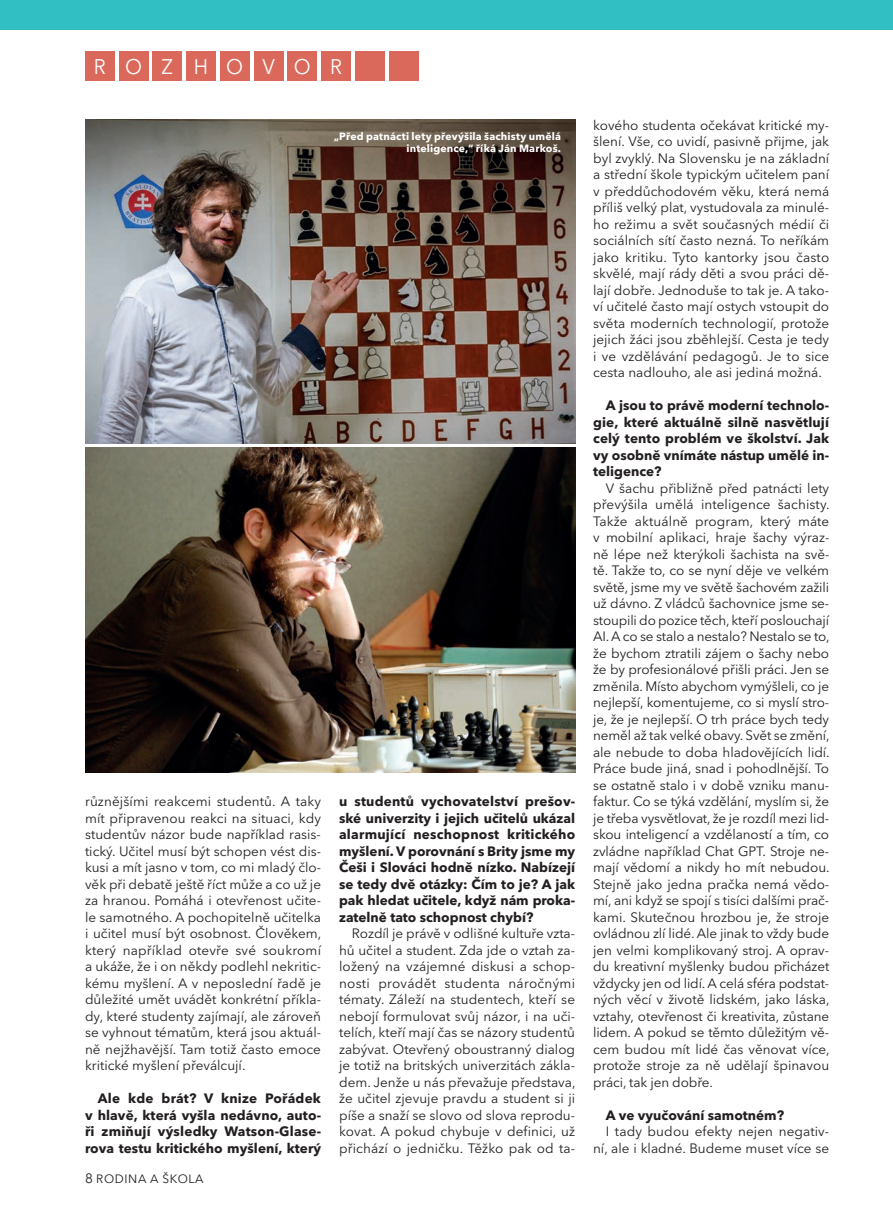
<style>
.page{position:relative;width:893px;height:1212px;background:#fff}
.page>*{position:absolute;margin:0;border:0;box-sizing:border-box;transform-origin:0 0}
.t1{font:21px "Avenir Next LT Pro";letter-spacing:.97em;color:#fff;scale:.95 1}
.t2{font:13.5px/16.5px "Avenir Next LT Pro";color:#231f20;text-align:justify}
.t3{font:700 13.5px/16.5px "Avenir Next LT Pro";color:#231f20;text-align:justify}
.t4{font:12px "Avenir Next LT Pro";letter-spacing:.05em;color:#231f20}
.t5{font:700 10.5px/12.6px "Avenir Next LT Pro";letter-spacing:.015em;color:#fff;text-align:right}
.s1{font-size:13.5px}
</style>
<div class="page">
<div style="left:0;top:0;width:893px;height:30px;background:#32bfc3"></div>
<div style="left:85px;top:51px;width:29px;height:30px;background:#da695b"></div>
<div style="left:220px;top:51px;width:29px;height:30px;background:#da695b"></div>
<div style="left:153px;top:51px;width:29px;height:30px;background:#da695b"></div>
<div style="left:288px;top:51px;width:29px;height:30px;background:#da695b"></div>
<div style="left:119px;top:51px;width:29px;height:30px;background:#da695b"></div>
<div style="left:254px;top:51px;width:29px;height:30px;background:#da695b"></div>
<div style="left:186px;top:51px;width:30px;height:30px;background:#da695b"></div>
<div style="left:322px;top:51px;width:29px;height:30px;background:#da695b"></div>
<div style="left:356px;top:51px;width:29px;height:30px;background:#da695b"></div>
<div style="left:390px;top:51px;width:29px;height:30px;background:#da695b"></div>
<img style="left:85px;top:119px;width:490px;height:325px">
<img style="left:85px;top:448px;width:490px;height:324px">
<h1 class="t1" style="left:94px;top:54px;width:263px">ROZHOVOR</h1>
<p class="t5" style="left:334px;top:130px;width:229px">„Před patnácti lety převýšila šachisty umělá inteligence,“ říká Ján Markoš.</p>
<p class="t2" style="left:85px;top:793px;width:238px">různějšími reakcemi studentů. A taky mít připravenou reakci na situaci, kdy studentův názor bude například rasis&shy;tický. Učitel musí být schopen vést dis&shy;kusi a mít jasno v tom, co mi mladý člo&shy;věk při debatě ještě říct může a co už je za hranou. Pomáhá i otevřenost učite&shy;le samotného. A pochopitelně učitelka i učitel musí být osobnost. Člověkem, který například otevře své soukromí a ukáže, že i on někdy podlehl nekritic&shy;kému myšlení. A v neposlední řadě je důležité umět uvádět konkrétní příkla&shy;dy, které studenty zajímají, ale zároveň se vyhnout tématům, která jsou aktuál&shy;ně nejžhavější. Tam totiž často emoce kritické myšlení převálcují.</p>
<p class="t3" style="left:85px;top:1090px;width:238px;text-indent:13px">Ale kde brát? V knize Pořádek v hlavě, která vyšla nedávno, auto&shy;ři zmiňují výsledky Watson-Glase&shy;rova testu kritického myšlení, který</p>
<p class="t4" style="left:85px;top:1171px;width:120px"><span class="s1">8</span> RODINA A ŠKOLA</p>
<p class="t3" style="left:339px;top:793px;width:238px">u studentů vychovatelství prešov&shy;ské univerzity i jejich učitelů ukázal alarmující neschopnost kritického myšlení. V porovnání s Brity jsme my Češi i Slováci hodně nízko. Nabízejí se tedy dvě otázky: Čím to je? A jak pak hledat učitele, když nám proka&shy;zatelně tato schopnost chybí?</p>
<p class="t2" style="left:339px;top:925px;width:238px;text-indent:13px">Rozdíl je právě v odlišné kultuře vzta&shy;hů učitel a student. Zda jde o vztah za&shy;ložený na vzájemné diskusi a schop&shy;nosti provádět studenta náročnými tématy. Záleží na studentech, kteří se nebojí formulovat svůj názor, i na uči&shy;telích, kteří mají čas se názory studentů zabývat. Otevřený oboustranný dialog je totiž na britských univerzitách zákla&shy;dem. Jenže u nás převažuje představa, že učitel zjevuje pravdu a student si ji píše a snaží se slovo od slova reprodu&shy;kovat. A pokud chybuje v definici, už přichází o jedničku. Těžko pak od ta-</p>
<p class="t2" style="left:593px;top:117px;width:238px">kového studenta očekávat kritické my&shy;šlení. Vše, co uvidí, pasivně přijme, jak byl zvyklý. Na Slovensku je na základní a střední škole typickým učitelem paní v předdůchodovém věku, která nemá příliš velký plat, vystudovala za minulé&shy;ho režimu a svět současných médií či sociálních sítí často nezná. To neříkám jako kritiku. Tyto kantorky jsou často skvělé, mají rády děti a svou práci dě&shy;lají dobře. Jednoduše to tak je. A tako&shy;ví učitelé často mají ostych vstoupit do světa moderních technologií, protože jejich žáci jsou zběhlejší. Cesta je tedy i ve vzdělávání pedagogů. Je to sice cesta nadlouho, ale asi jediná možná.</p>
<p class="t3" style="left:593px;top:397px;width:238px;text-indent:13px">A jsou to právě moderní technolo&shy;gie, které aktuálně silně nasvětlují celý tento problém ve školství. Jak vy osobně vnímáte nástup umělé in&shy;teligence?</p>
<p class="t2" style="left:593px;top:480px;width:238px;text-indent:13px">V šachu přibližně před patnácti lety převýšila umělá inteligence šachisty.<br>Takže aktuálně program, který máte v mobilní aplikaci, hraje šachy výraz&shy;ně lépe než kterýkoli šachista na svě&shy;tě. Takže to, co se nyní děje ve velkém světě, jsme my ve světě šachovém zažili už dávno. Z vládců šachovnice jsme se&shy;stoupili do pozice těch, kteří poslouchají AI. A co se stalo a nestalo? Nestalo se to, že bychom ztratili zájem o šachy nebo že by profesionálové přišli práci. Jen se změnila. Místo abychom vymýšleli, co je nejlepší, komentujeme, co si myslí stro&shy;je, že je nejlepší. O trh práce bych tedy neměl až tak velké obavy. Svět se změní, ale nebude to doba hladovějících lidí.<br>Práce bude jiná, snad i pohodlnější. To se ostatně stalo i v době vzniku manu&shy;faktur. Co se týká vzdělání, myslím si, že je třeba vysvětlovat, že je rozdíl mezi lid&shy;skou inteligencí a vzdělaností a tím, co zvládne například Chat GPT. Stroje ne&shy;mají vědomí a nikdy ho mít nebudou.<br>Stejně jako jedna pračka nemá vědo&shy;mí, ani když se spojí s tisíci dalšími prač&shy;kami. Skutečnou hrozbou je, že stroje ovládnou zlí lidé. Ale jinak to vždy bude jen velmi komplikovaný stroj. A oprav&shy;du kreativní myšlenky budou přicházet vždycky jen od lidí. A celá sféra podstat&shy;ných věcí v životě lidském, jako láska, vztahy, otevřenost či kreativita, zůstane lidem. A pokud se těmto důležitým vě&shy;cem budou mít lidé čas věnovat více, protože stroje za ně udělají špinavou práci, tak jen dobře.</p>
<p class="t3" style="left:606px;top:1106px;width:180px">A ve vyučování samotném?</p>
<p class="t2" style="left:593px;top:1123px;width:238px;text-align:right">I tady budou efekty nejen negativ&shy;ní, ale i kladné. Budeme muset více se</p>
</div>
